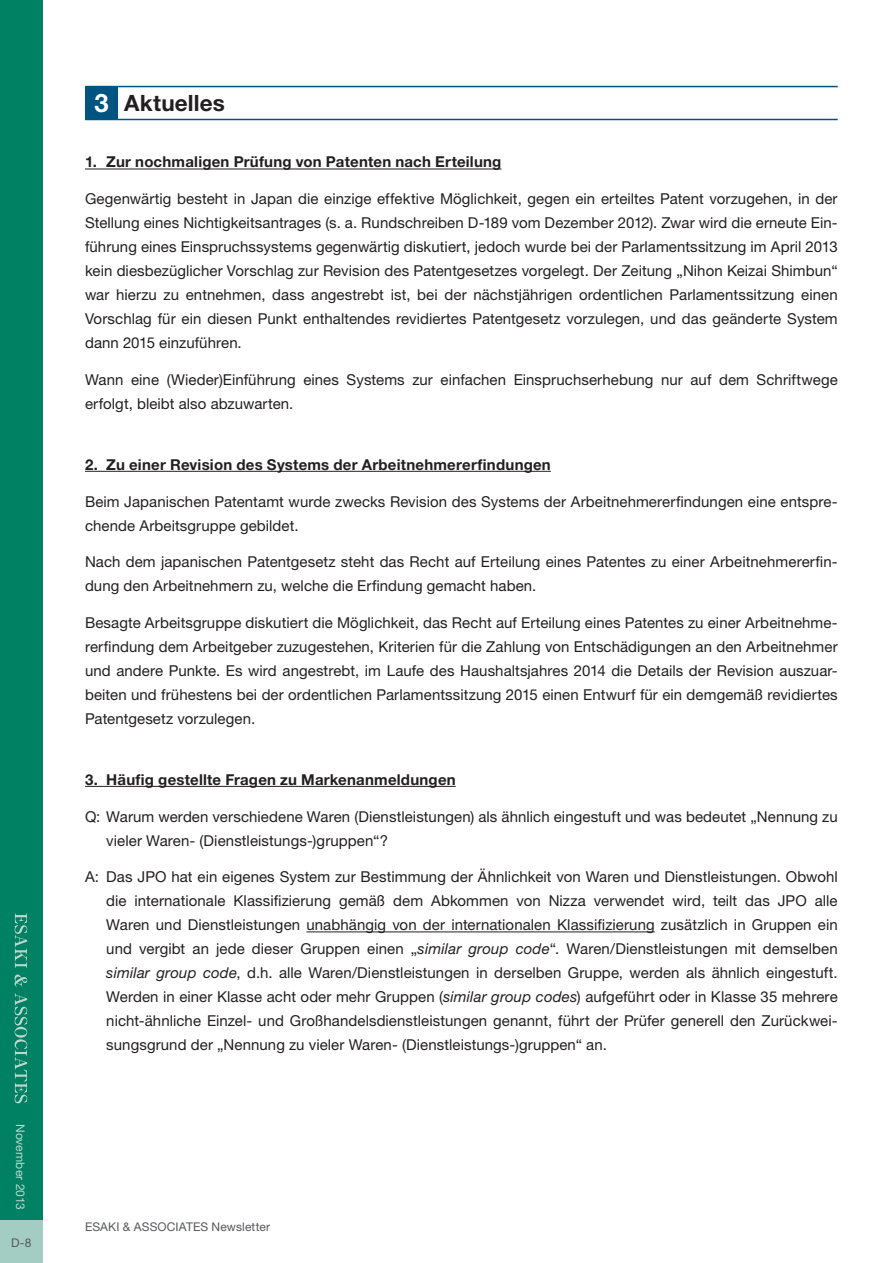
<style>
.page{position:relative;width:893px;height:1263px;background:#fff}
.page>*{position:absolute;margin:0;border:0;box-sizing:border-box;transform-origin:0 0}
.t1{font:700 22.5px "Helvetica Neue LT Pro";letter-spacing:.005em;color:#231f20}
.t2{font:15px/24px "Helvetica Neue LT Pro";letter-spacing:.005em;color:#231f20}
.t3{font:700 15px "Helvetica Neue LT Pro";letter-spacing:.015em;color:#231f20}
.t4{font:12px "Helvetica Neue LT Pro";letter-spacing:.015em;color:#57585a}
.t5{font:12px "Helvetica Neue LT Pro";letter-spacing:.005em;color:#bcd6cd}
.s1{font-size:25.5px;color:#fff}
.s2{font-style:italic}
</style>
<div class="page">
<div style="left:0;top:0;width:43px;height:1263px;background:#008164"></div>
<div style="left:0;top:1220px;width:43px;height:43px;background:#a3ccc2"></div>
<svg style="left:15px;top:913px;width:12px;height:55px"></svg>
<svg style="left:15px;top:974px;width:12px;height:13px"></svg>
<svg style="left:15px;top:993px;width:12px;height:110px"></svg>
<hr style="left:85px;top:169px;width:416px;height:1px;background:#231f20">
<hr style="left:85px;top:471px;width:466px;height:1px;background:#231f20">
<hr style="left:85px;top:786px;width:371px;height:1px;background:#231f20">
<hr style="left:306px;top:931px;width:349px;height:1px;background:#231f20">
<hr style="left:85px;top:119px;width:753px;height:1px;background:#005480">
<hr style="left:85px;top:86px;width:753px;height:1px;background:#005480">
<div style="left:85px;top:87px;width:33px;height:33px;background:#005480"></div>
<p class="t5" style="left:28px;top:1124px;width:87px;rotate:90deg">November 2013</p>
<p class="t4" style="left:11px;top:1235px;width:22px">D-8</p>
<h1 class="t1" style="left:94px;top:89px;width:132px"><span class="s1">3</span> Aktuelles</h1>
<p class="t3" style="left:85px;top:153px;width:418px">1. Zur nochmaligen Prüfung von Patenten nach Erteilung</p>
<p class="t2" style="left:85px;top:187px;width:754px;text-align:justify">Gegenwärtig besteht in Japan die einzige effektive Möglichkeit, gegen ein erteiltes Patent vorzugehen, in der Stellung eines Nichtigkeitsantrages (s. a. Rundschreiben D-189 vom Dezember 2012). Zwar wird die erneute Ein&shy;führung eines Einspruchssystems gegenwärtig diskutiert, jedoch wurde bei der Parlamentssitzung im April 2013 kein diesbezüglicher Vorschlag zur Revision des Patentgesetzes vorgelegt. Der Zeitung „Nihon Keizai Shimbun“ war hierzu zu entnehmen, dass angestrebt ist, bei der nächstjährigen ordentlichen Parlamentssitzung einen Vorschlag für ein diesen Punkt enthaltendes revidiertes Patentgesetz vorzulegen, und das geänderte System dann 2015 einzuführen.</p>
<p class="t2" style="left:85px;top:367px;width:754px">Wann eine (Wieder)Einführung eines Systems zur einfachen Einspruchserhebung nur auf dem Schriftwege erfolgt, bleibt also abzuwarten.</p>
<p class="t3" style="left:85px;top:455px;width:467px">2. Zu einer Revision des Systems der Arbeitnehmererfindungen</p>
<p class="t2" style="left:85px;top:489px;width:754px">Beim Japanischen Patentamt wurde zwecks Revision des Systems der Arbeitnehmererfindungen eine entspre&shy;chende Arbeitsgruppe gebildet.</p>
<p class="t2" style="left:85px;top:550px;width:754px">Nach dem japanischen Patentgesetz steht das Recht auf Erteilung eines Patentes zu einer Arbeitnehmererfin&shy;dung den Arbeitnehmern zu, welche die Erfindung gemacht haben.</p>
<p class="t2" style="left:85px;top:610px;width:754px;text-align:justify">Besagte Arbeitsgruppe diskutiert die Möglichkeit, das Recht auf Erteilung eines Patentes zu einer Arbeitnehme&shy;rerfindung dem Arbeitgeber zuzugestehen, Kriterien für die Zahlung von Entschädigungen an den Arbeitnehmer und andere Punkte. Es wird angestrebt, im Laufe des Haushaltsjahres 2014 die Details der Revision auszuar&shy;beiten und frühestens bei der ordentlichen Parlamentssitzung 2015 einen Entwurf für ein demgemäß revidiertes Patentgesetz vorzulegen.</p>
<p class="t3" style="left:85px;top:770px;width:372px">3. Häufig gestellte Fragen zu Markenanmeldungen</p>
<p class="t2" style="left:106px;top:804px;width:733px;text-indent:-21px">Q: Warum werden verschiedene Waren (Dienstleistungen) als ähnlich eingestuft und was bedeutet „Nennung zu vieler Waren- (Dienstleistungs-)gruppen“?</p>
<p class="t2" style="left:106px;top:865px;width:733px;text-align:justify;text-indent:-21px">A: Das JPO hat ein eigenes System zur Bestimmung der Ähnlichkeit von Waren und Dienstleistungen. Obwohl die internationale Klassifizierung gemäß dem Abkommen von Nizza verwendet wird, teilt das JPO alle Waren und Dienstleistungen unabhängig von der internationalen Klassifizierung zusätzlich in Gruppen ein und vergibt an jede dieser Gruppen einen „<span class="s2">similar group code</span>“. Waren/Dienstleistungen mit demselben <span class="s2">similar group code</span>, d.h. alle Waren/Dienstleistungen in derselben Gruppe, werden als ähnlich eingestuft.<br>Werden in einer Klasse acht oder mehr Gruppen (<span class="s2">similar group codes</span>) aufgeführt oder in Klasse 35 mehrere nicht-ähnliche Einzel- und Großhandelsdienstleistungen genannt, führt der Prüfer generell den Zurückwei&shy;sungsgrund der „Nennung zu vieler Waren- (Dienstleistungs-)gruppen“ an.</p>
<p class="t4" style="left:85px;top:1219px;width:187px">ESAKI &amp; ASSOCIATES Newsletter</p>
</div>
